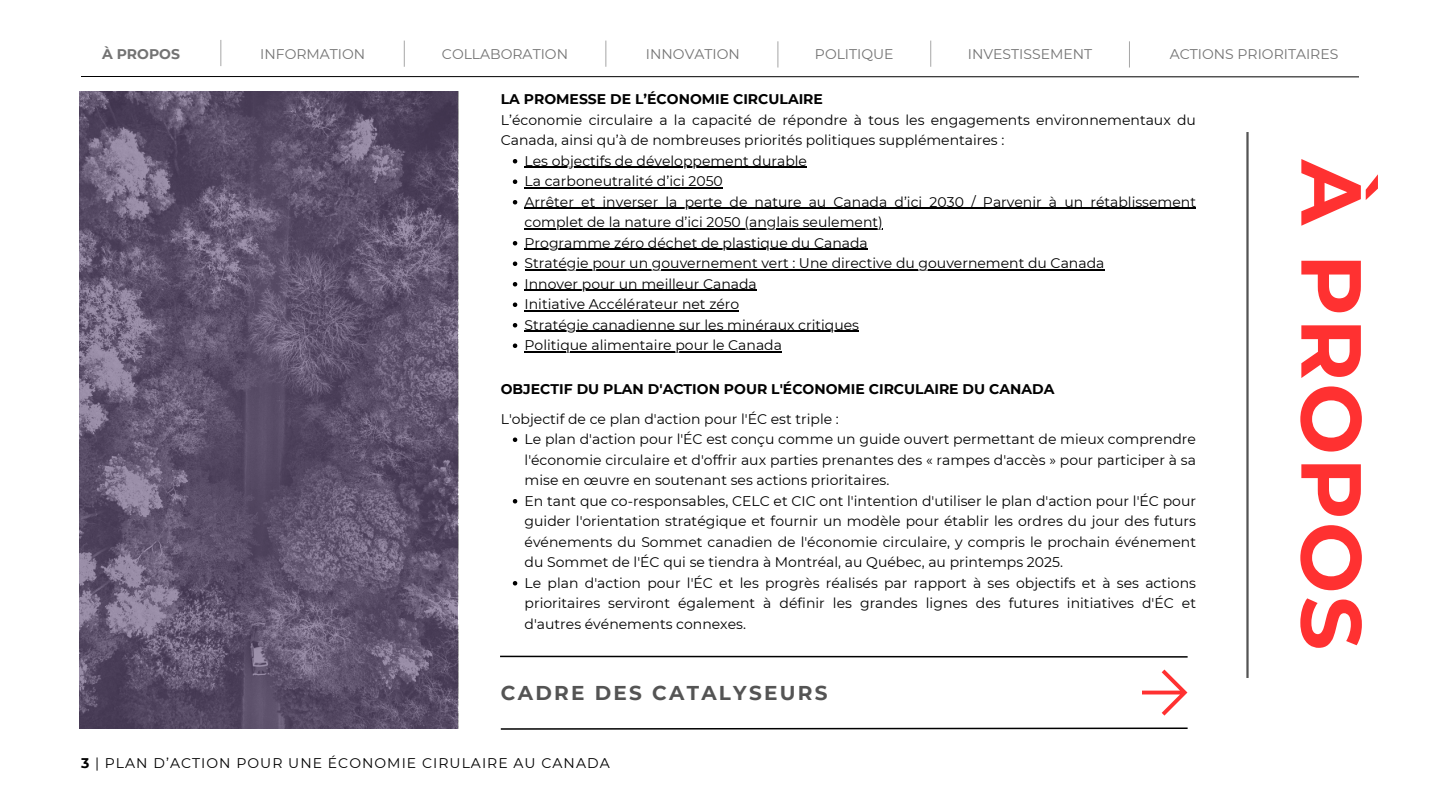
<style>
.page{position:relative;width:1440px;height:810px;background:#fff}
.page>*{position:absolute;margin:0;border:0;box-sizing:border-box;transform-origin:0 0}
.t1{font:700 85px "Montserrat";letter-spacing:.03em;color:#ff3131}
.t2{font:700 20px "Montserrat";letter-spacing:.115em;color:#545454}
.t3{font:14px/20.5px "Montserrat";color:#000;text-align:justify}
.t4{font:700 14px "Montserrat";color:#000}
.t5{font:14px "Montserrat";color:#737373}
.t6{font:14px "Montserrat";letter-spacing:.075em;color:#000}
.t7{font:700 14px "Montserrat";color:#737373}
.s1{font-weight:700}
</style>
<div class="page">
<hr style="left:1246px;top:132px;width:3px;height:546px;background:#545454">
<img style="left:79px;top:92px;width:379px;height:636px">
<svg style="left:513px;top:159px;width:4px;height:5px"></svg>
<hr style="left:525px;top:167px;width:282px;height:1px;background:#000">
<svg style="left:513px;top:180px;width:4px;height:4px"></svg>
<hr style="left:525px;top:187px;width:198px;height:1px;background:#000">
<svg style="left:513px;top:200px;width:4px;height:5px"></svg>
<hr style="left:525px;top:208px;width:671px;height:1px;background:#000">
<hr style="left:525px;top:228px;width:358px;height:1px;background:#000">
<svg style="left:513px;top:241px;width:4px;height:5px"></svg>
<hr style="left:525px;top:249px;width:343px;height:1px;background:#000">
<svg style="left:513px;top:262px;width:4px;height:4px"></svg>
<hr style="left:525px;top:269px;width:579px;height:1px;background:#000">
<svg style="left:513px;top:282px;width:4px;height:5px"></svg>
<hr style="left:525px;top:290px;width:232px;height:1px;background:#000">
<svg style="left:513px;top:303px;width:4px;height:4px"></svg>
<hr style="left:525px;top:310px;width:214px;height:1px;background:#000">
<svg style="left:513px;top:323px;width:4px;height:5px"></svg>
<hr style="left:525px;top:331px;width:334px;height:1px;background:#000">
<svg style="left:513px;top:344px;width:4px;height:4px"></svg>
<hr style="left:525px;top:351px;width:257px;height:1px;background:#000">
<svg style="left:513px;top:438px;width:4px;height:4px"></svg>
<svg style="left:513px;top:499px;width:4px;height:5px"></svg>
<svg style="left:513px;top:581px;width:4px;height:5px"></svg>
<svg style="left:1143px;top:670px;width:44px;height:45px"></svg>
<svg style="left:500px;top:655px;width:688px;height:3px;background:#7f7f7f"></svg>
<svg style="left:500px;top:727px;width:688px;height:3px"></svg>
<svg style="left:81px;top:76px;width:1278px;height:2px;background:#7e7e7e"></svg>
<svg style="left:220px;top:40px;width:1px;height:26px"></svg>
<svg style="left:404px;top:41px;width:1px;height:26px"></svg>
<svg style="left:605px;top:41px;width:1px;height:26px"></svg>
<svg style="left:778px;top:41px;width:1px;height:27px"></svg>
<svg style="left:930px;top:41px;width:1px;height:26px"></svg>
<svg style="left:1129px;top:41px;width:1px;height:27px"></svg>
<p class="t7" style="left:102px;top:45px;width:79px">À PROPOS</p>
<p class="t5" style="left:260px;top:45px;width:107px">INFORMATION</p>
<p class="t5" style="left:442px;top:45px;width:128px">COLLABORATION</p>
<p class="t5" style="left:646px;top:45px;width:95px">INNOVATION</p>
<p class="t5" style="left:815px;top:45px;width:80px">POLITIQUE</p>
<p class="t5" style="left:968px;top:45px;width:126px">INVESTISSEMENT</p>
<p class="t5" style="left:1170px;top:45px;width:170px">ACTIONS PRIORITAIRES</p>
<p class="t4" style="left:501px;top:90px;width:324px">LA PROMESSE DE L’ÉCONOMIE CIRCULAIRE</p>
<p class="t3" style="left:501px;top:109px;width:697px">L’économie circulaire a la capacité de répondre à tous les engagements environnementaux du<br>Canada, ainsi qu’à de nombreuses priorités politiques supplémentaires :</p>
<p class="t3" style="left:525px;top:150px;width:284px">Les objectifs de développement durable</p>
<p class="t3" style="left:525px;top:171px;width:200px">La carboneutralité d’ici 2050</p>
<p class="t3" style="left:525px;top:191px;width:673px">Arrêter et inverser la perte de nature au Canada d’ici 2030 / Parvenir à un rétablissement complet de la nature d’ici 2050 (anglais seulement)</p>
<p class="t3" style="left:525px;top:232px;width:345px">Programme zéro déchet de plastique du Canada</p>
<p class="t3" style="left:525px;top:253px;width:581px">Stratégie pour un gouvernement vert : Une directive du gouvernement du Canada</p>
<p class="t3" style="left:525px;top:273px;width:234px">Innover pour un meilleur Canada</p>
<p class="t3" style="left:525px;top:294px;width:216px">Initiative Accélérateur net zéro</p>
<p class="t3" style="left:525px;top:314px;width:336px">Stratégie canadienne sur les minéraux critiques</p>
<p class="t3" style="left:525px;top:335px;width:259px">Politique alimentaire pour le Canada</p>
<p class="t4" style="left:501px;top:380px;width:555px">OBJECTIF DU PLAN D'ACTION POUR L'ÉCONOMIE CIRCULAIRE DU CANADA</p>
<p class="t3" style="left:501px;top:408px;width:340px">L'objectif de ce plan d'action pour l'ÉC est triple :</p>
<p class="t3" style="left:525px;top:429px;width:673px">Le plan d'action pour l'ÉC est conçu comme un guide ouvert permettant de mieux comprendre l'économie circulaire et d'offrir aux parties prenantes des « rampes d'accès » pour participer à sa mise en œuvre en soutenant ses actions prioritaires.</p>
<p class="t3" style="left:525px;top:490px;width:673px">En tant que co-responsables, CELC et CIC ont l'intention d'utiliser le plan d'action pour l'ÉC pour guider l'orientation stratégique et fournir un modèle pour établir les ordres du jour des futurs événements du Sommet canadien de l'économie circulaire, y compris le prochain événement du Sommet de l'ÉC qui se tiendra à Montréal, au Québec, au printemps 2025.</p>
<p class="t3" style="left:525px;top:572px;width:673px">Le plan d'action pour l'ÉC et les progrès réalisés par rapport à ses objectifs et à ses actions prioritaires serviront également à définir les grandes lignes des futures initiatives d'ÉC et d'autres événements connexes.</p>
<p class="t2" style="left:501px;top:680px;width:328px">CADRE DES CATALYSEURS</p>
<p class="t6" style="left:81px;top:754px;width:530px"><span class="s1">3</span> | PLAN D’ACTION POUR UNE ÉCONOMIE CIRULAIRE AU CANADA</p>
<p class="t1" style="left:1384px;top:160px;width:492px;rotate:90deg">À PROPOS</p>
</div>
